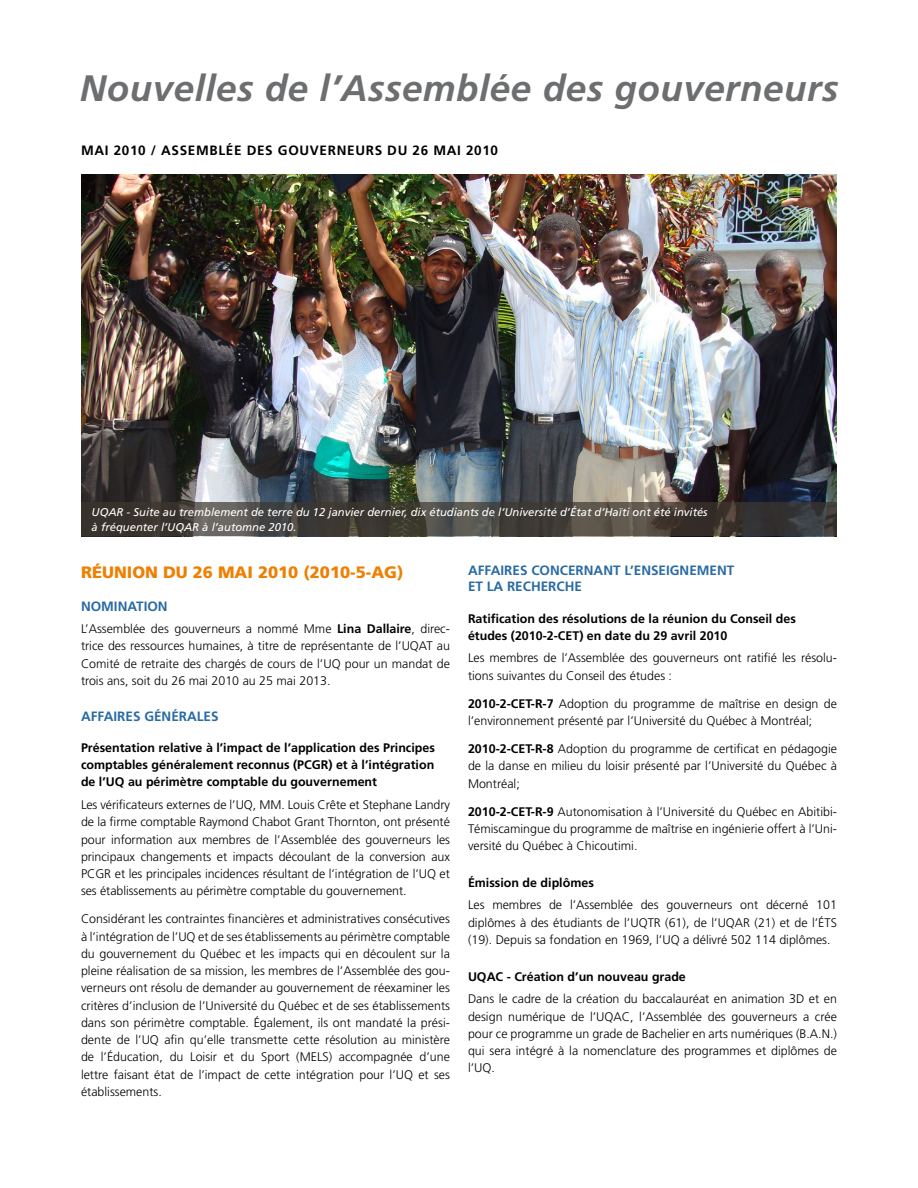
<style>
.page{position:relative;width:918px;height:1188px;background:#fff}
.page>*{position:absolute;margin:0;border:0;box-sizing:border-box;transform-origin:0 0}
.t1{font:italic 700 36.75px "Frutiger";letter-spacing:.015em;color:#6d6e70}
.t2{font:900 16.5px "Frutiger";color:#ee7f00}
.t3{font:700 13.5px/16.2px "Frutiger";color:#2a6ba3}
.t4{font:700 13.5px "Frutiger";letter-spacing:.05em;color:#000}
.t5{font:300 12.45px/17.2px "Frutiger";color:#000;text-align:justify}
.t6{font:700 12.45px/17.2px "Frutiger";color:#000;text-align:justify}
.t7{font:italic 11.25px/14.2px "Frutiger";color:#fff}
.s1{font-weight:700}
</style>
<div class="page">
<img style="left:81px;top:174px;width:756px;height:328px">
<svg style="left:81px;top:502px;width:756px;height:34px;background:#46413c"></svg>
<h1 class="t1" style="left:80px;top:67px;width:760px">Nouvelles de l’Assemblée des gouverneurs</h1>
<p class="t4" style="left:81px;top:142px;width:101px">Mai 2010 / Assem</p>
<p class="t4" style="left:210px;top:142px;width:17px">blée</p>
<p class="t4" style="left:247px;top:142px;width:10px">des</p>
<p class="t4" style="left:278px;top:142px;width:11px">gou</p>
<p class="t4" style="left:310px;top:142px;width:20px">verneurs</p>
<p class="t4" style="left:387px;top:142px;width:56px">du 26 mai</p>
<p class="t4" style="left:466px;top:142px;width:34px">2010</p>
<p class="t7" style="left:92px;top:505px;width:618px">UQAR - Suite au tremblement de terre du 12 janvier dernier, dix étudiants de l’Université d’État d’Haïti ont été invités à fréquenter l’UQAR à l’automne 2010.</p>
<h2 class="t2" style="left:81px;top:562px;width:324px">RÉUNION DU 26 mai 2010 (2010-5-AG)</h2>
<p class="t3" style="left:81px;top:598px;width:88px">NOMINATION</p>
<p class="t5" style="left:81px;top:620px;width:371px">L’Assemblée des gouverneurs a nommé Mme <span class="s1">Lina Dallaire</span>, direc&shy;trice des ressources humaines, à titre de représentante de l’UQAT au Comité de retraite des chargés de cours de l’UQ pour un mandat de trois ans, soit du 26 mai 2010 au 25 mai 2013.</p>
<p class="t3" style="left:81px;top:708px;width:139px">AFFAIRES GÉNÉRALES</p>
<p class="t6" style="left:81px;top:739px;width:356px">Présentation relative à l’impact de l’application des Principes comptables généralement reconnus (PCGR) et à l’intégration de l’UQ au périmètre comptable du gouvernement</p>
<p class="t5" style="left:81px;top:796px;width:371px">Les vérificateurs externes de l’UQ, MM. Louis Crête et Stephane Landry de la firme comptable Raymond Chabot Grant Thornton, ont présenté pour information aux membres de l’Assemblée des gouverneurs les principaux changements et impacts découlant de la conversion aux PCGR et les principales incidences résultant de l’intégration de l’UQ et ses établissements au périmètre comptable du gouvernement.</p>
<p class="t5" style="left:81px;top:910px;width:371px">Considérant les contraintes financières et administratives consécutives à l’intégration de l’UQ et de ses établissements au périmètre comptable du gouvernement du Québec et les impacts qui en découlent sur la pleine réalisation de sa mission, les membres de l’Assemblée des gou&shy;verneurs ont résolu de demander au gouvernement de réexaminer les critères d’inclusion de l’Université du Québec et de ses établissements dans son périmètre comptable. Également, ils ont mandaté la prési&shy;dente de l’UQ afin qu’elle transmette cette résolution au ministère de l’Éducation, du Loisir et du Sport (MELS) accompagnée d’une lettre faisant état de l’impact de cette intégration pour l’UQ et ses établissements.</p>
<p class="t3" style="left:468px;top:562px;width:268px">AFFAIRES CONCERNANT L’ENSEIGNEMENT<br>ET LA RECHERCHE</p>
<p class="t6" style="left:468px;top:609px;width:329px">Ratification des résolutions de la réunion du Conseil des études (2010-2-CET) en date du 29 avril 2010</p>
<p class="t5" style="left:468px;top:649px;width:370px">Les membres de l’Assemblée des gouverneurs ont ratifié les résolu&shy;tions suivantes du Conseil des études :</p>
<p class="t5" style="left:468px;top:695px;width:370px"><span class="s1">2010-2-CET-R-7</span> Adoption du programme de maîtrise en design de l’environnement présenté par l’Université du Québec à Montréal;</p>
<p class="t5" style="left:468px;top:740px;width:371px"><span class="s1">2010-2-CET-R-8</span> Adoption du programme de certificat en pédagogie de la danse en milieu du loisir présenté par l’Université du Québec à Montréal;</p>
<p class="t5" style="left:468px;top:803px;width:371px"><span class="s1">2010-2-CET-R-9</span> Autonomisation à l’Université du Québec en Abitibi-Témiscamingue du programme de maîtrise en ingénierie offert à l’Uni&shy;versité du Québec à Chicoutimi.</p>
<p class="t6" style="left:468px;top:874px;width:127px">Émission de diplômes</p>
<p class="t5" style="left:468px;top:897px;width:371px">Les membres de l’Assemblée des gouverneurs ont décerné 101 diplômes à des étudiants de l’UQTR (61), de l’UQAR (21) et de l’ÉTS (19). Depuis sa fondation en 1969, l’UQ a délivré 502 114 diplômes.</p>
<p class="t6" style="left:468px;top:968px;width:219px">UQAC - Création d’un nouveau grade</p>
<p class="t5" style="left:468px;top:990px;width:371px">Dans le cadre de la création du baccalauréat en animation 3D et en design numérique de l’UQAC, l’Assemblée des gouverneurs a crée pour ce programme un grade de Bachelier en arts numériques (B.A.N.) qui sera intégré à la nomenclature des programmes et diplômes de l’UQ.</p>
</div>
